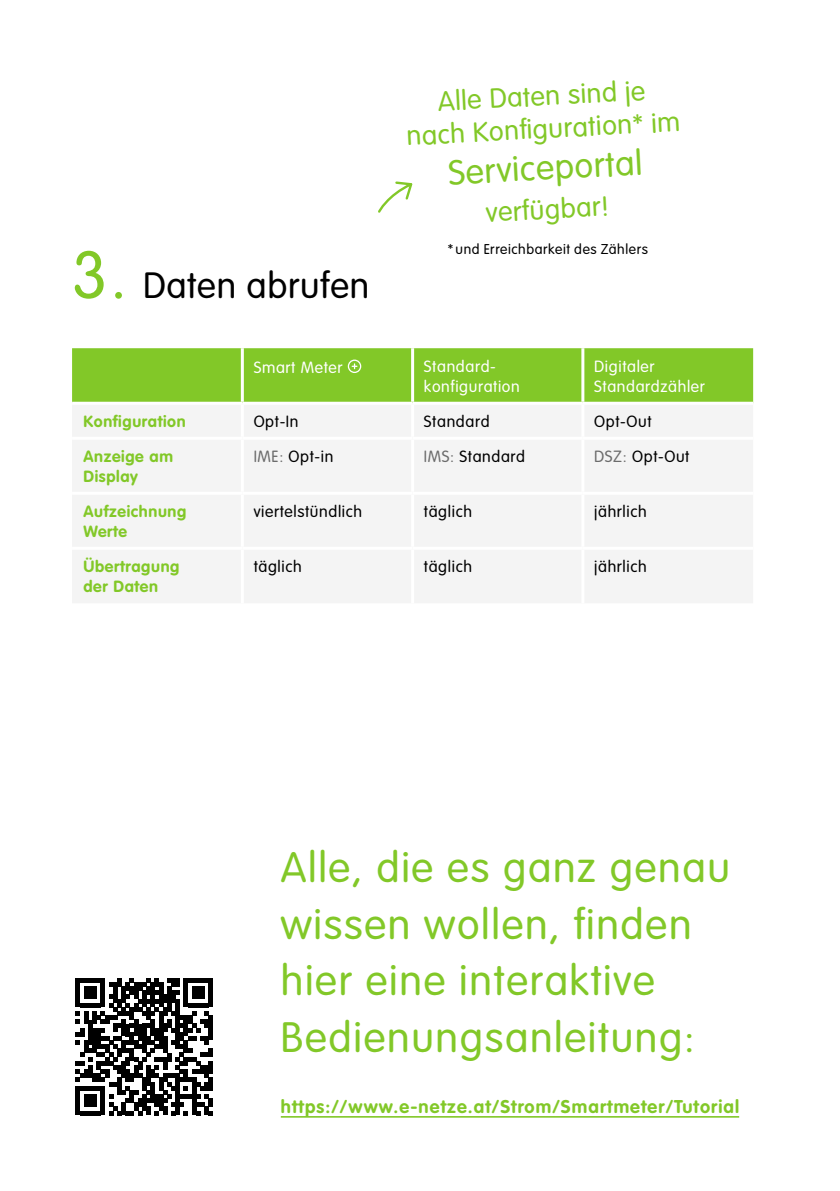
<style>
.page{position:relative;width:840px;height:1191px;background:#fff}
.page>*{position:absolute;margin:0;border:0;box-sizing:border-box;transform-origin:0 0}
.t1{font:300 41.8px/56.6px "VAG Rounded Std";letter-spacing:.04em;color:#82c828}
.t2{font:300 36px "VAG Rounded Std";letter-spacing:.02em;color:#000}
.t3{font:300 34.6px "VAG Rounded Std";color:#82c828}
.t4{font:300 27.2px/32.8px "VAG Rounded Std";color:#82c828;text-align:center}
.t5{font:700 18.2px "VAG Rounded Std";letter-spacing:.06em;color:#82c828}
.t6{font:300 16px "VAG Rounded Std";letter-spacing:.04em;color:#000}
.t7{font:700 16px/20px "VAG Rounded Std";letter-spacing:.04em;color:#82c828}
.t8{font:300 16px/20px "VAG Rounded Std";letter-spacing:.04em;color:#fff}
.t9{font:300 14px "VAG Rounded Std";letter-spacing:.045em;color:#000}
.s1{font-size:66.2px;color:#82c828}
.s2{color:#6c6c6c}
</style>
<div class="page">
<hr style="left:281px;top:1116px;width:457px;height:1px;background:#82c828">
<svg style="left:76px;top:978px;width:137px;height:137px"></svg>
<svg style="left:378px;top:181px;width:35px;height:32px"></svg>
<div style="left:72px;top:405px;width:680px;height:198px;background:#f4f4f4"></div>
<hr style="left:241px;top:405px;width:3px;height:32px;background:#fff">
<hr style="left:411px;top:405px;width:3px;height:32px;background:#fff">
<hr style="left:581px;top:405px;width:3px;height:32px;background:#fff">
<hr style="left:72px;top:437px;width:170px;height:3px;background:#fff">
<hr style="left:242px;top:437px;width:170px;height:3px;background:#fff">
<hr style="left:241px;top:440px;width:3px;height:52px;background:#fff">
<hr style="left:412px;top:437px;width:170px;height:3px;background:#fff">
<hr style="left:411px;top:440px;width:3px;height:52px;background:#fff">
<hr style="left:582px;top:437px;width:170px;height:3px;background:#fff">
<hr style="left:581px;top:440px;width:3px;height:52px;background:#fff">
<hr style="left:72px;top:492px;width:170px;height:3px;background:#fff">
<hr style="left:242px;top:492px;width:170px;height:3px;background:#fff">
<hr style="left:241px;top:495px;width:3px;height:52px;background:#fff">
<hr style="left:412px;top:492px;width:170px;height:3px;background:#fff">
<hr style="left:411px;top:495px;width:3px;height:52px;background:#fff">
<hr style="left:582px;top:492px;width:170px;height:3px;background:#fff">
<hr style="left:581px;top:495px;width:3px;height:52px;background:#fff">
<hr style="left:72px;top:547px;width:170px;height:3px;background:#fff">
<hr style="left:242px;top:547px;width:170px;height:3px;background:#fff">
<hr style="left:241px;top:550px;width:3px;height:53px;background:#fff">
<hr style="left:412px;top:547px;width:170px;height:3px;background:#fff">
<hr style="left:411px;top:550px;width:3px;height:53px;background:#fff">
<hr style="left:582px;top:547px;width:170px;height:3px;background:#fff">
<hr style="left:581px;top:550px;width:3px;height:53px;background:#fff">
<svg style="left:72px;top:348px;width:680px;height:55px;background:#87ca30"></svg>
<h2 class="t2" style="left:72px;top:265px;width:298px"><span class="s1">3.</span> Daten abrufen</h2>
<h3 class="t4" style="left:404px;top:88px;width:275px;rotate:-3deg">Alle Daten sind je<br>nach Konfi guration* im</h3>
<h3 class="t3" style="left:447px;top:153px;width:195px;rotate:-3deg">Serviceportal</h3>
<h3 class="t4" style="left:485px;top:197px;width:125px;rotate:-3deg">verfügbar!</h3>
<p class="t9" style="left:447px;top:241px;width:202px">* und Erreichbarkeit des Zählers</p>
<p class="t8" style="left:253px;top:358px;width:90px">Smart Meter</p>
<p class="t8" style="left:423px;top:357px;width:97px">Standard&shy;konfiguration</p>
<p class="t8" style="left:594px;top:357px;width:112px">Digitaler<br>Standardzähler</p>
<p class="t7" style="left:83px;top:412px;width:104px">Konfiguration</p>
<p class="t6" style="left:253px;top:412px;width:46px">Opt-In</p>
<p class="t6" style="left:423px;top:412px;width:67px">Standard</p>
<p class="t6" style="left:594px;top:412px;width:59px">Opt-Out</p>
<p class="t7" style="left:83px;top:447px;width:91px">Anzeige am<br>Display</p>
<p class="t6" style="left:253px;top:447px;width:81px"><span class="s2">IME:</span> Opt-in</p>
<p class="t6" style="left:423px;top:447px;width:103px"><span class="s2">IMS:</span> Standard</p>
<p class="t6" style="left:594px;top:447px;width:97px"><span class="s2">DSZ:</span> Opt-Out</p>
<p class="t7" style="left:83px;top:502px;width:104px">Aufzeichnung<br>Werte</p>
<p class="t6" style="left:253px;top:502px;width:110px">viertelstündlich</p>
<p class="t6" style="left:423px;top:502px;width:50px">täglich</p>
<p class="t6" style="left:594px;top:502px;width:54px">jährlich</p>
<p class="t7" style="left:83px;top:557px;width:97px">Übertragung der Daten</p>
<p class="t6" style="left:253px;top:557px;width:50px">täglich</p>
<p class="t6" style="left:423px;top:557px;width:50px">täglich</p>
<p class="t6" style="left:594px;top:557px;width:54px">jährlich</p>
<h1 class="t1" style="left:281px;top:840px;width:450px">Alle, die es ganz genau wissen wollen, finden hier eine interaktive<br>Bedienungsanleitung:</h1>
<p class="t5" style="left:281px;top:1095px;width:459px">https://www.e-netze.at/Strom/Smartmeter/Tutorial</p>
</div>
